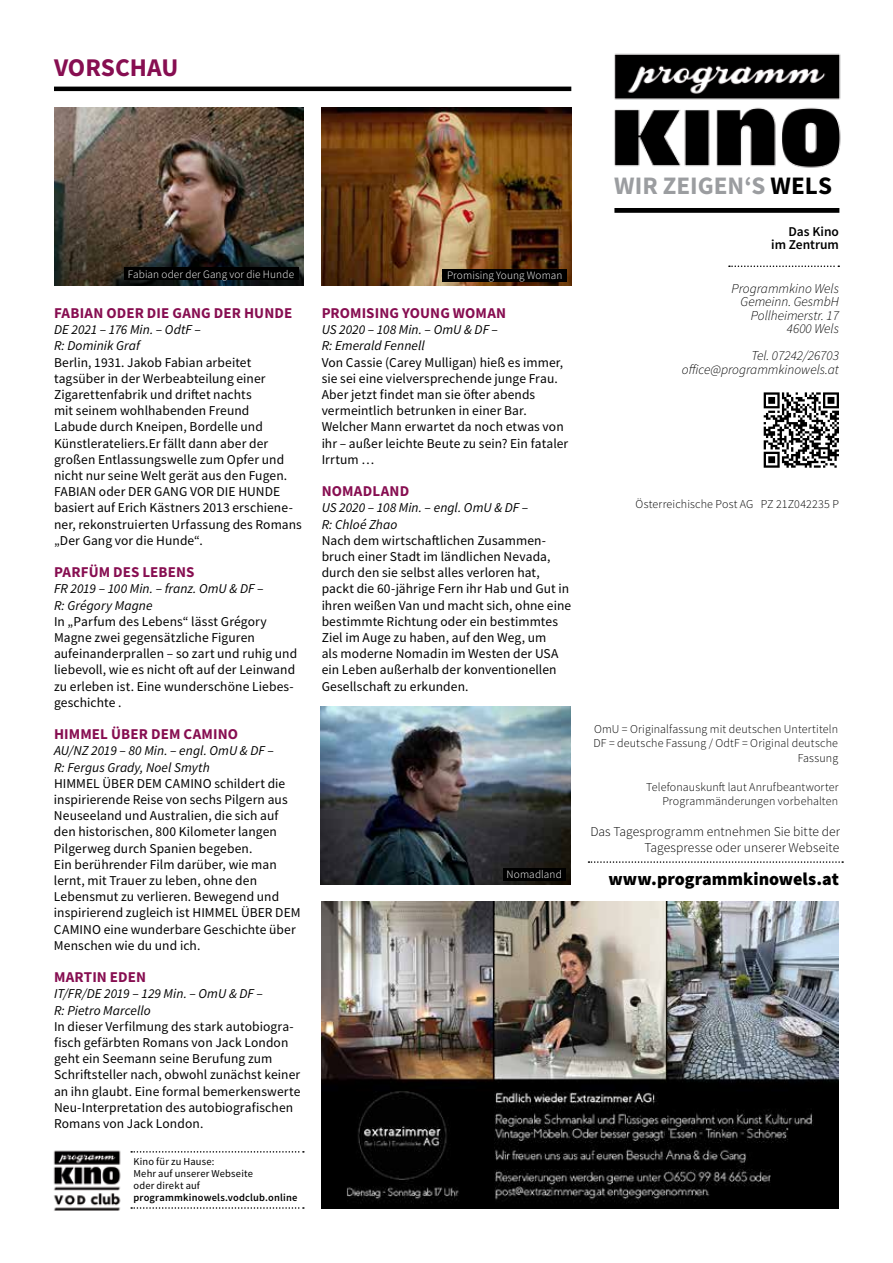
<style>
.page{position:relative;width:893px;height:1263px;background:#fff}
.page>*{position:absolute;margin:0;border:0;box-sizing:border-box;transform-origin:0 0}
.t1{font:700 25.5px "Source Sans Pro";color:#870e51}
.t2{font:700 25.2px "Source Sans Pro";color:#9b9da0}
.t3{font:900 18px "Source Sans Pro";letter-spacing:.005em;color:#000}
.t4{font:700 15px "Source Sans Pro";letter-spacing:.01em;color:#870e51}
.t5{font:13.5px/16.2px "Source Sans Pro";letter-spacing:.005em;color:#000}
.t6{font:italic 13.5px/16.2px "Source Sans Pro";letter-spacing:.005em;color:#000}
.t7{font:italic 300 13.5px/13.5px "Source Sans Pro";color:#000;text-align:right}
.t8{font:300 13.5px/16.2px "Source Sans Pro";letter-spacing:.005em;color:#000;text-align:right}
.t9{font:600 13.5px/13.5px "Source Sans Pro";color:#000;text-align:right}
.t10{font:300 12px/14.4px "Source Sans Pro";letter-spacing:.01em;color:#000;text-align:right}
.t11{font:300 11.25px "Source Sans Pro";letter-spacing:.01em;color:#fff}
.t12{font:10.5px/12px "Source Sans Pro";letter-spacing:.015em;color:#000}
.t13{font:600 10.5px "Source Sans Pro";letter-spacing:.02em;color:#000}
.s1{color:#000}
</style>
<div class="page">
<svg style="left:588px;top:861px;width:255px;height:2px"></svg>
<svg style="left:729px;top:265px;width:110px;height:2px"></svg>
<div style="left:614px;top:208px;width:225px;height:5px;background:#000"></div>
<img style="left:614px;top:53px;width:227px;height:115px">
<svg style="left:764px;top:392px;width:75px;height:76px"></svg>
<svg style="left:131px;top:1151px;width:173px;height:1px"></svg>
<svg style="left:131px;top:1207px;width:173px;height:2px"></svg>
<img style="left:53px;top:1150px;width:68px;height:61px">
<img style="left:322px;top:901px;width:517px;height:308px">
<hr style="left:54px;top:87px;width:517px;height:4px;background:#000">
<img style="left:322px;top:107px;width:249px;height:178px">
<img style="left:321px;top:706px;width:249px;height:178px">
<div style="left:443px;top:269px;width:124px;height:12px;background:#000"></div>
<div style="left:504px;top:868px;width:62px;height:12px;background:#000"></div>
<img style="left:54px;top:107px;width:250px;height:178px">
<div style="left:124px;top:267px;width:174px;height:13px;background:#000"></div>
<h1 class="t1" style="left:54px;top:50px;width:122px">VORSCHAU</h1>
<p class="t11" style="left:128px;top:267px;width:168px">Fabian oder der Gang vor die Hunde</p>
<p class="t4" style="left:54px;top:303px;width:9px">FABIAN</p>
<p class="t4" style="left:106px;top:303px;width:11px">ODER</p>
<p class="t4" style="left:147px;top:303px;width:77px">DIE GANG DER</p>
<p class="t4" style="left:244px;top:303px;width:30px">HUNDE</p>
<p class="t6" style="left:54px;top:321px;width:148px">DE 2021 ‒ 176 Min. ‒ OdtF ‒<br>R: Dominik Graf</p>
<p class="t5" style="left:54px;top:354px;width:249px">Berlin, 1931. Jakob Fabian arbeitet<br>tagsü ber in der Werbeabteilung einer Zigarettenfabrik und driftet nachts<br>mit seinem wohlhabenden Freund<br>Labude durch Kneipen, Bordelle und<br>Kü nstlerateliers.Er fällt dann aber der großen Entlassungswelle zum O pfer und nicht nur seine Welt gerät aus den Fugen.<br>FABIAN oder DER GANG VOR DIE H UNDE basiert auf Erich Kästners 2013 erschiene&shy;ner, rekonstruierten Urfassung des Romans „Der Gang vor die H unde“.</p>
<p class="t4" style="left:54px;top:562px;width:69px">PARFÜM DES</p>
<p class="t4" style="left:143px;top:562px;width:10px">LEBENS</p>
<p class="t6" style="left:54px;top:581px;width:211px">FR 2019 ‒ 100 Min. ‒ franz. OmU &amp; DF ‒<br>R: Grégory Magne</p>
<p class="t5" style="left:54px;top:613px;width:245px">In „Parfum des Lebens“ lässt Grégory Magne zwei gegensätzliche Figuren aufeinanderprallen – so zart und ruhig und liebevoll, wie es nicht oft auf der Leinwand zu erleben ist. Eine wunderschöne Liebes&shy;geschichte .</p>
<p class="t4" style="left:54px;top:724px;width:77px">HIMMEL ÜBER</p>
<p class="t4" style="left:151px;top:724px;width:71px">DEM CAMINO</p>
<p class="t6" style="left:54px;top:743px;width:221px">AU/NZ 2019 ‒ 80 Min. ‒ engl. OmU &amp; DF ‒<br>R: Fergus Grady, Noel Smyth</p>
<p class="t5" style="left:54px;top:775px;width:248px">H IMMEL ÜBER DEM CAMINO schildert die inspirierende Reise von sechs Pilgern aus Neuseeland und Australien, die sich auf den historischen, 800 Kilometer langen Pilgerweg durch Spanien begeben.<br>Ein berührender Film darüber, wie man lernt, mit Trauer zu leben, ohne den Lebensmut zu verlieren. Bewegend und inspirierend zugleich ist H IMMEL ÜBER DEM CAMINO eine wunderbare Geschichte über Menschen wie du und ich.</p>
<p class="t4" style="left:54px;top:967px;width:21px">MARTIN</p>
<p class="t4" style="left:110px;top:967px;width:10px">EDEN</p>
<p class="t6" style="left:54px;top:986px;width:210px">IT/FR/DE 2019 ‒ 129 Min. ‒ OmU &amp; DF ‒<br>R: Pietro Marcello</p>
<p class="t5" style="left:54px;top:1018px;width:248px">In dieser Verfilmung des stark autobiogra&shy;fisch gefärbten Romans von Jack London geht ein Seemann seine Berufung zum Schriftsteller nach, obwohl zunächst keiner an ihn glaubt. Eine formal bemerkenswerte Neu-Interpretation des autobiografischen Romans von Jack London.</p>
<p class="t12" style="left:133px;top:1156px;width:121px">Kino für zu Hause:<br>Mehr auf unserer Webseite oder direkt auf</p>
<p class="t13" style="left:133px;top:1191px;width:166px">programmkinowels.vodclub.online</p>
<p class="t11" style="left:447px;top:269px;width:117px">Promising Young Woman</p>
<p class="t4" style="left:322px;top:303px;width:48px">PROMISIN</p>
<p class="t4" style="left:390px;top:303px;width:108px">G YOUNG WOMAN</p>
<p class="t6" style="left:322px;top:321px;width:178px">US 2020 ‒ 108 Min. ‒ OmU &amp; DF ‒<br>R: Emerald Fennell</p>
<p class="t5" style="left:322px;top:354px;width:248px">Von Cassie (Carey Mulligan) hieß es immer, sie sei eine vielversprechende junge Frau.<br>Aber jetzt findet man sie öfter abends vermeintlich betrunken in einer Bar.<br>Welcher Mann erwartet da noch etwas von ihr – außer leichte Beute zu sein? Ein fataler Irrtum …</p>
<p class="t4" style="left:322px;top:481px;width:43px">NOMADLAND</p>
<p class="t6" style="left:322px;top:500px;width:208px">US 2020 ‒ 108 Min. ‒ engl. OmU &amp; DF ‒<br>R: Chloé Zhao</p>
<p class="t5" style="left:322px;top:532px;width:251px">Nach dem wirtschaftlichen Zusammen&shy;bruch einer Stadt im ländlichen Nevada, durch den sie selbst alles verloren hat, packt die 60-jährige Fern ihr Hab und Gut in ihren weißen Van und macht sich, ohne eine bestimmte Richtung oder ein bestimmtes Ziel im Auge zu haben, auf den Weg, um<br>als moderne Nomadin im Westen der USA ein Leben außerhalb der konventionellen Gesellschaft zu erkunden.</p>
<p class="t11" style="left:507px;top:868px;width:57px">Nomadland</p>
<h2 class="t2" style="left:614px;top:169px;width:219px">WIR ZEIGEN‘S <span class="s1">WELS</span></h2>
<p class="t9" style="left:771px;top:224px;width:69px">Das Kino im Zentrum</p>
<p class="t7" style="left:732px;top:281px;width:109px">Programmkino Wels<br>Gemeinn. GesmbH<br>Pollheimerstr. 17<br>4600 Wels</p>
<p class="t7" style="left:682px;top:349px;width:159px">Tel. 07242/26703 office@programmkinowels.at</p>
<p class="t10" style="left:636px;top:497px;width:205px">Österreichische Post AG PZ 21Z042235 P</p>
<p class="t10" style="left:593px;top:722px;width:246px">OmU = Originalfassung mit deutschen Untertiteln<br>DF = deutsche Fassung / OdtF = Original deutsche<br>Fassung</p>
<p class="t10" style="left:646px;top:779px;width:194px">Telefonauskunft laut Anrufbeantworter<br>Programmänderungen vorbehalten</p>
<p class="t8" style="left:590px;top:823px;width:251px">Das Tagesprogramm entnehmen Sie bitte der<br>Tagespresse oder unserer Webseite</p>
<h3 class="t3" style="left:608px;top:866px;width:232px">www.programmkinowels.at</h3>
</div>
